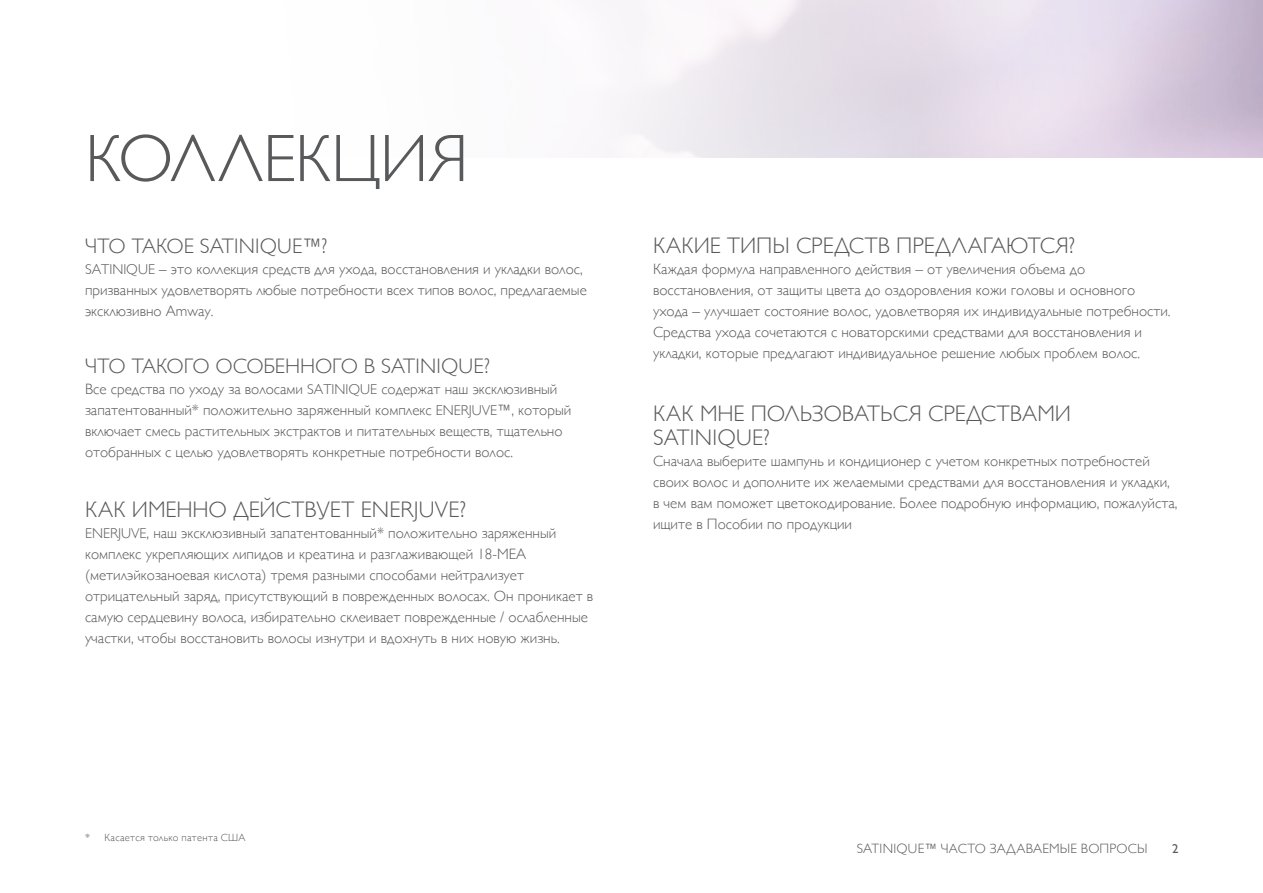
<style>
.page{position:relative;width:1263px;height:893px;background:#fff}
.page>*{position:absolute;margin:0;border:0;box-sizing:border-box;transform-origin:0 0}
.t1{font:300 67.5px "Gill Sans";letter-spacing:-.005em;color:#58595b}
.t2{font:300 22.5px/24px "Gill Sans";letter-spacing:.005em;color:#58595b}
.t3{font:300 21px "Gill Sans";color:#58595b}
.t4{font:300 15px/21px "Gill Sans";color:#58595b}
.t5{font:300 13.5px "Gill Sans";letter-spacing:.015em;color:#58595b}
.t6{font:12.75px "Gill Sans";color:#58595b}
.t7{font:300 10.5px "Gill Sans";letter-spacing:.035em;color:#58595b}
.s1{font-size:14.25px}
</style>
<div class="page">
<h1 class="t1" style="left:85px;top:106px;width:385px">КОЛЛЕКЦИЯ</h1>
<h3 class="t3" style="left:85px;top:230px;width:244px">ЧТО ТАКОЕ SATINIQUE™?</h3>
<p class="t4" style="left:85px;top:258px;width:503px"><span class="s1">SATINIQUE</span> – ЭТО КОЛЛЕКЦИЯ СРЕДСТВ ДЛЯ УХОДА, ВОССТАНОВЛЕНИЯ И УКЛАДКИ ВОЛОС,<br>ПРИЗВАННЫХ УДОВЛЕТВОРЯТЬ ЛЮБЫЕ ПОТРЕБНОСТИ ВСЕХ ТИПОВ ВОЛОС, ПРЕДЛАГАЕМЫЕ<br>ЭКСКЛЮЗИВНО AMWAY.</p>
<h3 class="t3" style="left:85px;top:350px;width:407px">ЧТО ТАКОГО ОСОБЕННОГО В SATINIQUE?</h3>
<p class="t4" style="left:85px;top:378px;width:238px">ВСЕ СРЕДСТВА ПО УХОДУ ЗА ВОЛОСАМИ <span class="s1">SATINIQUE</span></p>
<p class="t4" style="left:85px;top:378px;width:488px;text-indent:296px">СОДЕРЖАТ НАШ ЭКСКЛЮЗИВНЫЙ ЗАПАТЕНТОВАННЫЙ* ПОЛОЖИТЕЛЬНО ЗАРЯЖЕННЫЙ КОМПЛЕКС <span class="s1">ENERJUVE</span>™, КОТОРЫЙ ВКЛЮЧАЕТ СМЕСЬ РАСТИТЕЛЬНЫХ ЭКСТРАКТОВ И ПИТАТЕЛЬНЫХ ВЕЩЕСТВ, ТЩАТЕЛЬНО ОТОБРАННЫХ С ЦЕЛЬЮ УДОВЛЕТВОРЯТЬ КОНКРЕТНЫЕ ПОТРЕБНОСТИ ВОЛОС.</p>
<h2 class="t2" style="left:85px;top:497px;width:383px">КАК ИМЕННО ДЕЙСТВУЕТ ENERJUVE?</h2>
<p class="t4" style="left:85px;top:522px;width:510px"><span class="s1">ENERJUVE</span>, НАШ ЭКСКЛЮЗИВНЫЙ ЗАПАТЕНТОВАННЫЙ* ПОЛОЖИТЕЛЬНО ЗАРЯЖЕННЫЙ КОМПЛЕКС УКРЕПЛЯЮЩИХ ЛИПИДОВ И КРЕАТИНА И РАЗГЛАЖИВАЮЩЕЙ 18-MEA (МЕТИЛЭЙКОЗАНОЕВАЯ КИСЛОТА) ТРЕМЯ РАЗНЫМИ СПОСОБАМИ НЕЙТРАЛИЗУЕТ ОТРИЦАТЕЛЬНЫЙ ЗАРЯД, ПРИСУТСТВУЮЩИЙ В ПОВРЕЖДЕННЫХ ВОЛОСАХ. ОН ПРОНИКАЕТ В САМУЮ СЕРДЦЕВИНУ ВОЛОСА, ИЗБИРАТЕЛЬНО СКЛЕИВАЕТ ПОВРЕЖДЕННЫЕ / ОСЛАБЛЕННЫЕ УЧАСТКИ, ЧТОБЫ ВОССТАНОВИТЬ ВОЛОСЫ ИЗНУТРИ И ВДОХНУТЬ В НИХ НОВУЮ ЖИЗНЬ.</p>
<h2 class="t2" style="left:653px;top:233px;width:424px">КАКИЕ ТИПЫ СРЕДСТВ ПРЕДЛАГАЮТСЯ?</h2>
<p class="t4" style="left:653px;top:258px;width:519px">КАЖДАЯ ФОРМУЛА НАПРАВЛЕННОГО ДЕЙСТВИЯ – ОТ УВЕЛИЧЕНИЯ ОБЪЕМА ДО ВОССТАНОВЛЕНИЯ, ОТ ЗАЩИТЫ ЦВЕТА ДО ОЗДОРОВЛЕНИЯ КОЖИ ГОЛОВЫ И ОСНОВНОГО УХОДА – УЛУЧШАЕТ СОСТОЯНИЕ ВОЛОС, УДОВЛЕТВОРЯЯ ИХ ИНДИВИДУАЛЬНЫЕ ПОТРЕБНОСТИ.<br>СРЕДСТВА УХОДА СОЧЕТАЮТСЯ С НОВАТОРСКИМИ СРЕДСТВАМИ ДЛЯ ВОССТАНОВЛЕНИЯ И УКЛАДКИ, КОТОРЫЕ ПРЕДЛАГАЮТ ИНДИВИДУАЛЬНОЕ РЕШЕНИЕ ЛЮБЫХ ПРОБЛЕМ ВОЛОС.</p>
<h2 class="t2" style="left:653px;top:401px;width:419px">КАК МН Е ПОЛЬЗОВАТЬСЯ СРЕДСТВАМИ<br>SATINIQUE?</h2>
<p class="t4" style="left:653px;top:450px;width:526px">СНАЧАЛА ВЫБЕРИТЕ ШАМПУНЬ И КОНДИЦИОНЕР С УЧЕТОМ КОНКРЕТНЫХ ПОТРЕБНОСТЕЙ СВОИХ ВОЛОС И ДОПОЛНИТЕ ИХ ЖЕЛАЕМЫМИ СРЕДСТВАМИ ДЛЯ ВОССТАНОВЛЕНИЯ И УКЛАДКИ, В ЧЕМ ВАМ ПОМОЖЕТ ЦВЕТОКОДИРОВАНИЕ. БОЛЕЕ ПОДРОБНУЮ ИНФОРМАЦИЮ, ПОЖАЛУЙСТА, ИЩИТЕ В П ОСОБИИ ПО ПРОДУКЦИИ</p>
<p class="t7" style="left:85px;top:829px;width:162px">* КАСАЕТСЯ ТОЛЬКО ПАТЕНТА США</p>
<p class="t5" style="left:857px;top:838px;width:292px">SATINIQUE™ ЧАСТО ЗАДАВАЕМЫЕ ВОПРОСЫ</p>
<p class="t6" style="left:1172px;top:841px;width:8px">2</p>
</div>
